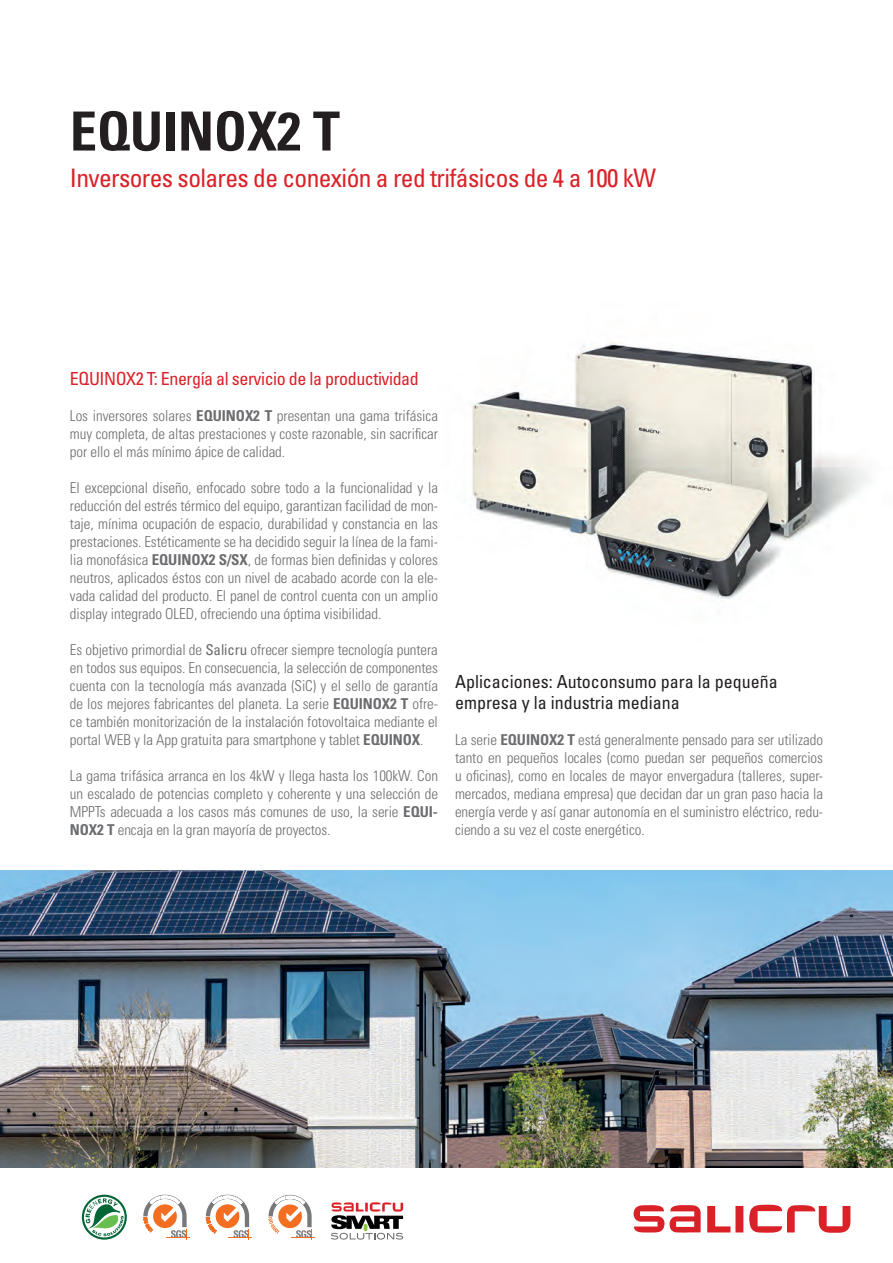
<style>
.page{position:relative;width:893px;height:1263px;background:#fff}
.page>*{position:absolute;margin:0;border:0;box-sizing:border-box;transform-origin:0 0}
.t1{font:700 condensed 54px "Univers LT Std";color:#231f20}
.t2{font:condensed 25.5px "Univers LT Std";letter-spacing:-.025em;color:#da2128}
.t3{font:condensed 18px/21px "Univers LT Std";color:#231f20}
.t4{font:condensed 18px "Univers LT Std";letter-spacing:-.025em;color:#da2128}
.t5{font:300 condensed 15px/18px "Univers LT Std";letter-spacing:-.005em;color:#6c6d70;text-align:justify}
.s1{font-weight:700}
.s2{font-weight:400}
</style>
<div class="page">
<svg style="left:634px;top:1204px;width:217px;height:29px"></svg>
<img style="left:0;top:871px;width:893px;height:297px">
<img style="left:472px;top:342px;width:397px;height:257px">
<svg style="left:82px;top:1195px;width:45px;height:44px"></svg>
<svg style="left:143px;top:1195px;width:46px;height:44px"></svg>
<svg style="left:206px;top:1195px;width:46px;height:44px"></svg>
<svg style="left:268px;top:1195px;width:46px;height:44px"></svg>
<svg style="left:331px;top:1202px;width:72px;height:37px"></svg>
<h1 class="t1" style="left:70px;top:98px;width:271px">EQUINOX2 T</h1>
<h2 class="t2" style="left:70px;top:162px;width:588px">Inversores solares de conexión a red trifásicos de 4 a 100 kW</h2>
<p class="t4" style="left:70px;top:367px;width:350px">EQUINOX2 T: Energía al servicio de la productividad</p>
<p class="t5" style="left:70px;top:406px;width:370px">Los inversores solares <span class="s1">EQUINOX2 T</span> presentan una gama trifásica muy completa, de altas prestaciones y coste razonable, sin sacrificar por ello el más mínimo ápice de calidad.</p>
<p class="t5" style="left:70px;top:478px;width:370px">El excepcional diseño, enfocado sobre todo a la funcionalidad y la reducción del estrés térmico del equipo, garantizan facilidad de mon&shy;taje, mínima ocupación de espacio, durabilidad y constancia en las prestaciones. Estéticamente se ha decidido seguir la línea de la fami&shy;lia monofásica <span class="s1">EQUINOX2 S/SX</span>, de formas bien definidas y colores neutros, aplicados éstos con un nivel de acabado acorde con la ele&shy;vada calidad del producto. El panel de control cuenta con un amplio display integrado OLED, ofreciendo una óptima visibilidad.</p>
<p class="t5" style="left:70px;top:640px;width:370px">Es objetivo primordial de <span class="s2">Salicru</span> ofrecer siempre tecnología puntera en todos sus equipos. En consecuencia, la selección de componentes cuenta con la tecnología más avanzada (SiC) y el sello de garantía de los mejores fabricantes del planeta. La serie <span class="s1">EQUINOX2 T</span> ofre&shy;ce también monitorización de la instalación fotovoltaica mediante el portal WEB y la App gratuita para smartphone y tablet <span class="s1">EQUINOX</span>.</p>
<p class="t5" style="left:70px;top:766px;width:370px">La gama trifásica arranca en los 4kW y llega hasta los 100kW. Con un escalado de potencias completo y coherente y una selección de MPPTs adecuada a los casos más comunes de uso, la serie <span class="s1">EQUI-NOX2 T</span> encaja en la gran mayoría de proyectos.</p>
<p class="t3" style="left:455px;top:670px;width:324px">Aplicaciones: Autoconsumo para la pequeña empresa y la industria mediana</p>
<p class="t5" style="left:455px;top:730px;width:370px">La serie <span class="s1">EQUINOX2 T</span> está generalmente pensado para ser utilizado tanto en pequeños locales (como puedan ser pequeños comercios u oficinas), como en locales de mayor envergadura (talleres, super&shy;mercados, mediana empresa) que decidan dar un gran paso hacia la energía verde y así ganar autonomía en el suministro eléctrico, redu&shy;ciendo a su vez el coste energético.</p>
</div>
